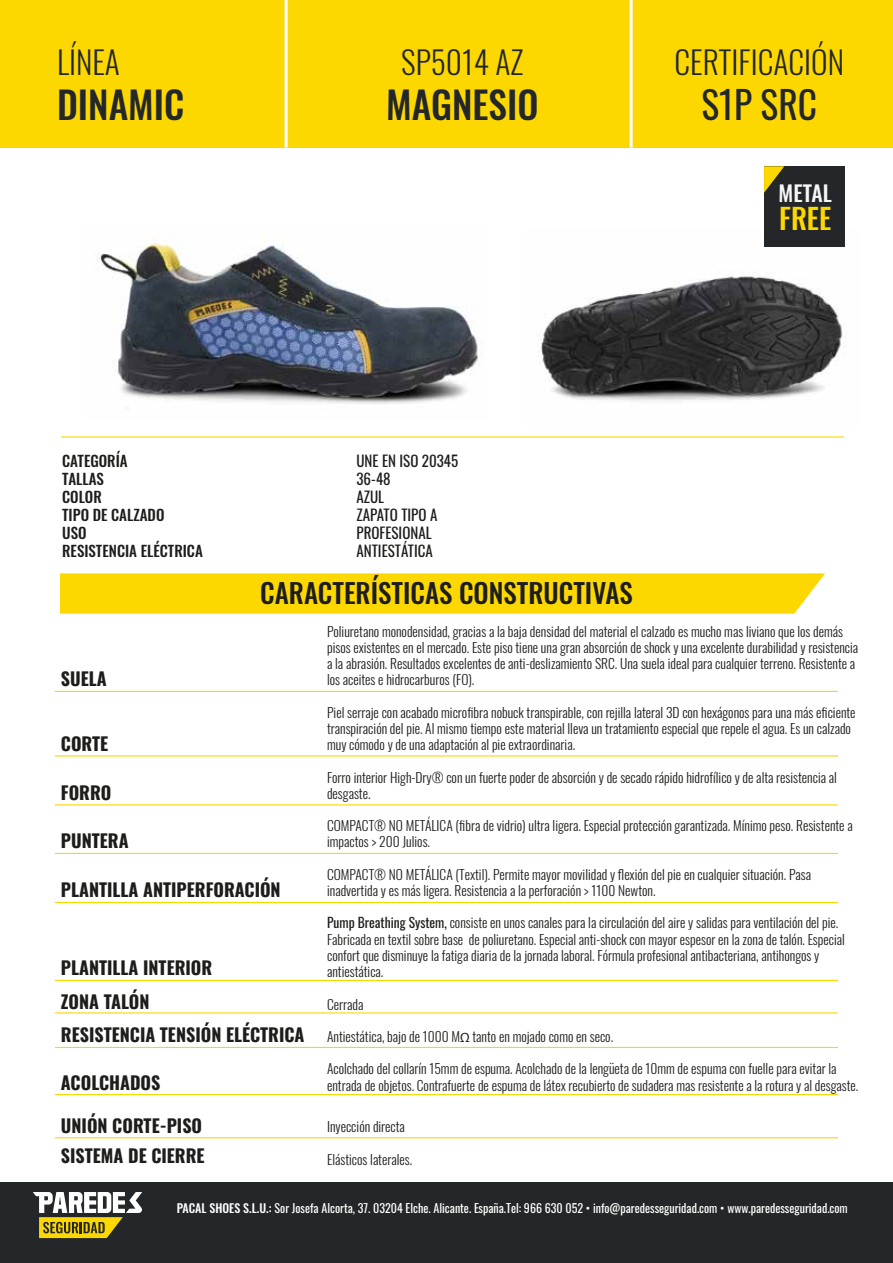
<style>
.page{position:relative;width:893px;height:1263px;background:#fff}
.page>*{position:absolute;margin:0;border:0;box-sizing:border-box;transform-origin:0 0}
.t1{font:500 37.5px "Oswald";color:#242729}
.t2{font:37.5px "Oswald";color:#242729}
.t3{font:300 31.5px "Oswald";color:#242729}
.t4{font:500 28.5px "Oswald";color:#fdd700}
.t5{font:500 27px "Oswald";color:#1d1d1b}
.t6{font:500 21.6px "Oswald";color:#f6f6f6}
.t7{font:700 18px/33.3px "Oswald";color:#1d1d1b}
.t8{font:500 15px/18px "Oswald";color:#1d1d1b}
.t9{font:15px/18px "Oswald";color:#1d1d1b}
.t10{font:300 13.5px/16.2px "Oswald";color:#1d1d1b}
.t11{font:12px "Oswald";color:#fff}
.s1{font-weight:400}
.s2{font-family:"Myriad Pro";font-weight:400}
.s3{font-weight:500}
</style>
<div class="page">
<div style="left:60px;top:573px;width:765px;height:41px;background:#fdd700"></div>
<div style="left:0;top:1182px;width:893px;height:81px;background:#242729"></div>
<div style="left:0;top:0;width:893px;height:147px;background:#fdd700"></div>
<hr style="left:285px;top:0;width:3px;height:147px;background:#fff">
<hr style="left:630px;top:0;width:3px;height:147px;background:#fff">
<hr style="left:61px;top:436px;width:783px;height:2px;background:#fdd700">
<hr style="left:55px;top:691px;width:783px;height:1px;background:#fdd700">
<hr style="left:55px;top:755px;width:783px;height:1px;background:#fdd700">
<hr style="left:55px;top:804px;width:783px;height:1px;background:#fdd700">
<hr style="left:55px;top:853px;width:783px;height:1px;background:#fdd700">
<hr style="left:55px;top:902px;width:783px;height:1px;background:#fdd700">
<hr style="left:55px;top:980px;width:783px;height:1px;background:#fdd700">
<hr style="left:55px;top:1012px;width:783px;height:1px;background:#fdd700">
<hr style="left:55px;top:1047px;width:783px;height:1px;background:#fdd700">
<hr style="left:55px;top:1094px;width:783px;height:1px;background:#fdd700">
<hr style="left:55px;top:1137px;width:783px;height:1px;background:#fdd700">
<svg style="left:33px;top:1192px;width:109px;height:46px"></svg>
<img style="left:97px;top:237px;width:381px;height:167px">
<img style="left:538px;top:275px;width:308px;height:126px">
<div style="left:764px;top:166px;width:81px;height:81px;background:#242729"></div>
<svg style="left:764px;top:166px;width:20px;height:27px"></svg>
<h2 class="t3" style="left:57px;top:34px;width:64px">LÍNEA</h2>
<h1 class="t1" style="left:57px;top:85px;width:129px">DINAMIC</h1>
<h2 class="t3" style="left:401px;top:35px;width:124px">SP5014 AZ</h2>
<h1 class="t1" style="left:386px;top:86px;width:154px">MAGNESIO</h1>
<h2 class="t3" style="left:674px;top:34px;width:171px">CERTIFICACIÓN</h2>
<h1 class="t2" style="left:701px;top:71px;width:117px">S1P SRC</h1>
<h3 class="t6" style="left:779px;top:182px;width:55px">METAL</h3>
<h3 class="t4" style="left:779px;top:204px;width:54px">FREE</h3>
<p class="t8" style="left:62px;top:452px;width:142px">CATEGORÍA<br>TALLAS<br>COLOR<br>TIPO DE CALZADO<br>USO<br>RESISTENCIA ELÉCTRICA</p>
<p class="t9" style="left:356px;top:450px;width:103px">UNE EN ISO 20345<br>36-48<br>AZUL<br>ZAPATO TIPO A<br>PROFESIONAL<br>ANTIESTÁTICA</p>
<h3 class="t5" style="left:260px;top:579px;width:374px">CARACTERÍSTICAS CONSTRUCTIVAS</h3>
<h3 class="t7" style="left:61px;top:663px;width:47px">SUELA</h3>
<h3 class="t7" style="left:61px;top:728px;width:49px">CORTE</h3>
<h3 class="t7" style="left:61px;top:777px;width:52px">FORRO</h3>
<h3 class="t7" style="left:61px;top:825px;width:69px">PUNTERA</h3>
<h3 class="t7" style="left:61px;top:874px;width:221px">PLANTILLA ANTIPERFORACIÓN</h3>
<h3 class="t7" style="left:61px;top:952px;width:245px">PLANTILLA INTERIOR<br>ZONA TALÓN<br>RESISTENCIA TENSIÓN ELÉCTRICA</h3>
<h3 class="t7" style="left:61px;top:1067px;width:101px">ACOLCHADOS</h3>
<h3 class="t7" style="left:61px;top:1112px;width:145px;line-height:30px">UNIÓN CORTE-PISO<br>SISTEMA DE CIERRE</h3>
<p class="t10" style="left:327px;top:622px;width:533px">Poliuretano monodensidad, gracias a la baja densidad del material el calzado es mucho mas liviano que los demás pisos existentes en el mercado. Este piso tiene una gran absorción de shock y una excelente durabilidad y resistencia a la abrasión. Resultados excelentes de anti-deslizamiento SRC. Una suela ideal para cualquier terreno. Resistente a los aceites e hidrocarburos (FO).</p>
<p class="t10" style="left:327px;top:703px;width:530px">Piel serraje con acabado microfibra nobuck transpirable, con rejilla lateral 3D con hexágonos para una más eficiente transpiración del pie. Al mismo tiempo este material lleva un tratamiento especial que repele el agua. Es un calzado muy cómodo y de una adaptación al pie extraordinaria.</p>
<p class="t10" style="left:327px;top:767px;width:511px">Forro interior High-Dry® con un fuerte poder de absorción y de secado rápido hidrofílico y de alta resistencia al desgaste.</p>
<p class="t10" style="left:327px;top:816px;width:527px">COMPACT® NO METÁLICA (fibra de vidrio) ultra ligera. Especial protección garantizada. Mínimo peso. Resistente a impactos &gt; 200 Julios.</p>
<p class="t10" style="left:327px;top:865px;width:485px">COMPACT® NO METÁLICA (Textil). Permite mayor movilidad y flexión del pie en cualquier situación. Pasa inadvertida y es más ligera. Resistencia a la perforación &gt; 1100 Newton.</p>
<p class="t10" style="left:327px;top:913px;width:519px"><span class="s1">Pump Breathing System,</span> consiste en unos canales para la circulación del aire y salidas para ventilación del pie.<br>Fabricada en textil sobre base de poliuretano. Especial anti-shock con mayor espesor en la zona de talón. Especial confort que disminuye la fatiga diaria de la jornada laboral. Fórmula profesional antibacteriana, antihongos y antiestática.</p>
<p class="t10" style="left:327px;top:994px;width:38px">Cerrada</p>
<p class="t10" style="left:327px;top:1027px;width:288px">Antiestática, bajo de 1000 M<span class="s2">Ω</span> tanto en mojado como en seco.</p>
<p class="t10" style="left:327px;top:1059px;width:533px">Acolchado del collarín 15mm de espuma. Acolchado de la lengüeta de 10mm de espuma con fuelle para evitar la entrada de objetos. Contrafuerte de espuma de látex recubierto de sudadera mas resistente a la rotura y al desgaste.</p>
<p class="t10" style="left:327px;top:1117px;width:79px">Inyección directa</p>
<p class="t10" style="left:327px;top:1149px;width:87px">Elásticos laterales.</p>
<p class="t11" style="left:177px;top:1197px;width:672px"><span class="s3">PACAL SHOES S.L.U.:</span> Sor Josefa Alcorta, 37. 03204 Elche. Alicante. España.Tel: 966 630 052 • info@paredesseguridad.com • www.paredesseguridad.com</p>
</div>
